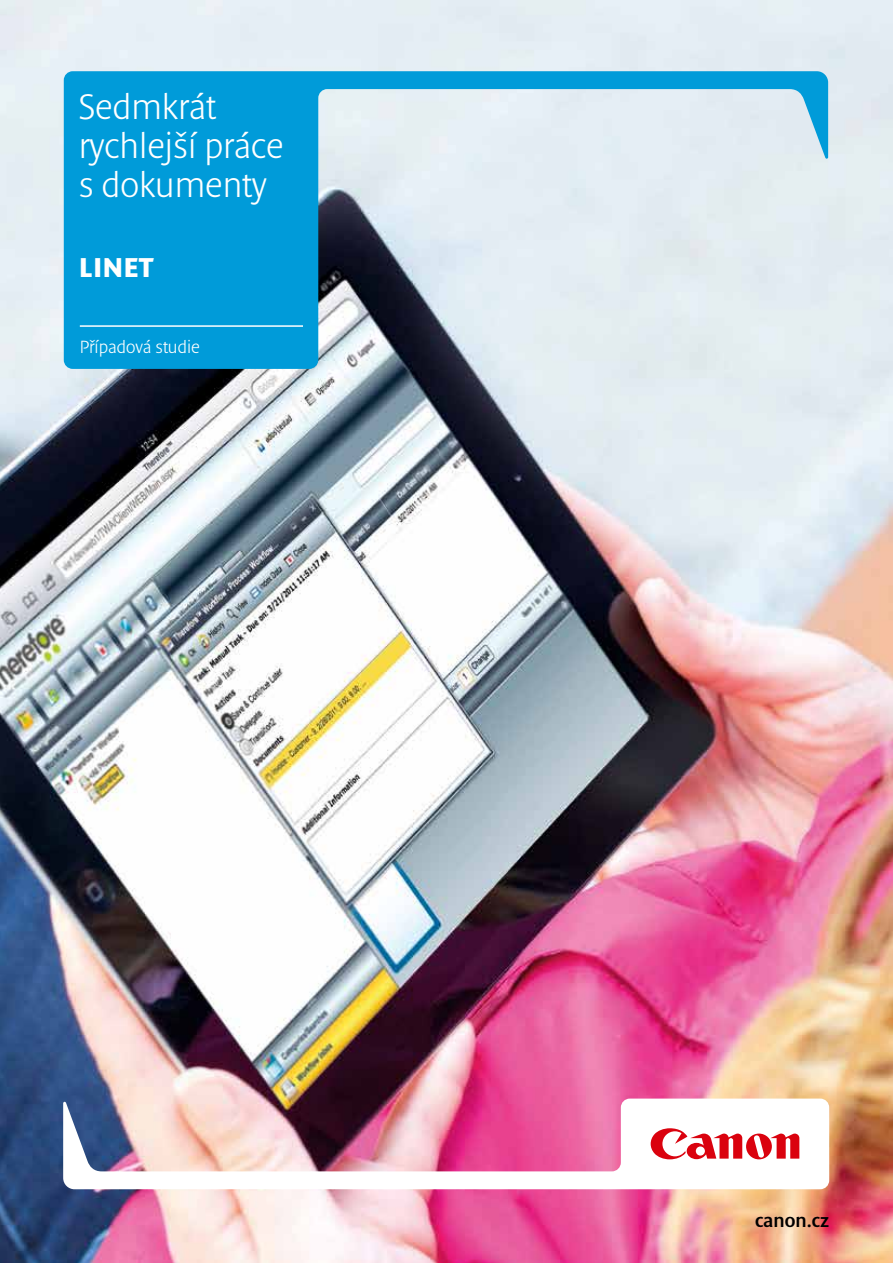
<style>
.page{position:relative;width:893px;height:1263px;background:#fff}
.page>*{position:absolute;margin:0;border:0;box-sizing:border-box;transform-origin:0 0}
.t1{font:300 36px/39px "Denda New CE";color:#fff}
.t2{font:700 27.75px "Denda New CE";color:#fff}
.t3{font:19.5px "Denda New CE";color:#000}
.t4{font:300 18px "Denda New CE";color:#fff}
</style>
<div class="page">
<img style="left:0;top:0;width:893px;height:1263px">
<img style="left:63px;top:1098px;width:766px;height:91px">
<div style="left:637px;top:1114px;width:177px;height:59px;background:#fff"></div>
<svg style="left:651px;top:1128px;width:148px;height:31px"></svg>
<svg style="left:64px;top:71px;width:764px;height:298px;background:#83c3de"></svg>
<hr style="left:80px;top:325px;width:223px;height:2px;background:#fff">
<p class="t1" style="left:79px;top:88px;width:207px">Sedmkrát rychlejší práce s dokumenty</p>
<p class="t2" style="left:79px;top:252px;width:76px">LINET</p>
<p class="t4" style="left:80px;top:336px;width:122px">Případová studie</p>
<p class="t3" style="left:755px;top:1209px;width:76px">canon.cz</p>
</div>
